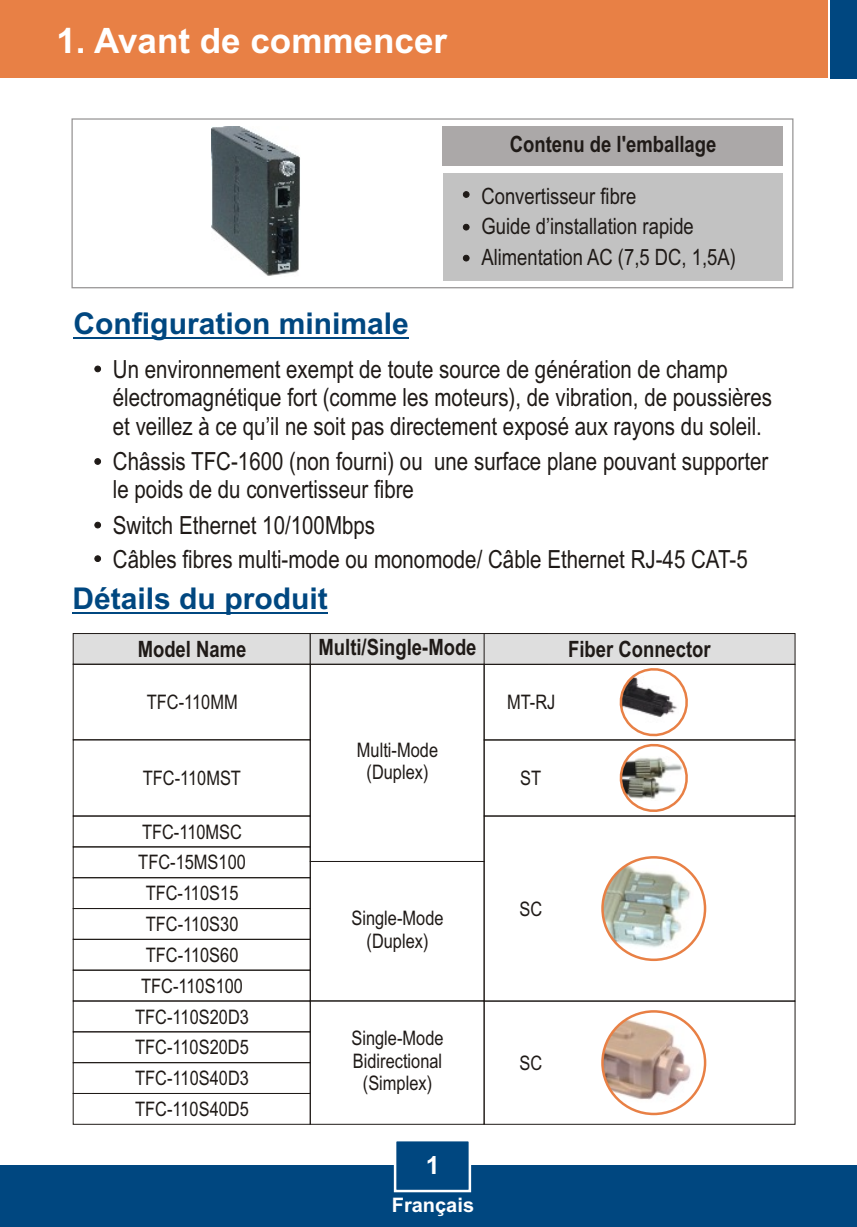
<style>
.page{position:relative;width:857px;height:1227px;background:#fff}
.page>*{position:absolute;margin:0;border:0;box-sizing:border-box;transform-origin:0 0}
.t1{font:700 35px "Arial";color:#fff}
.t2{font:700 30px "Arial";color:#004780}
.t3{font:25px/28.2px "Arial Narrow";color:#1f1a17}
.t4{font:700 25px "Arial";color:#fff}
.t5{font:22.5px/30.5px "Arial Narrow";color:#1f1a17}
.t6{font:700 22.5px "Arial Narrow";color:#1f1a17}
.t7{font:20px/30.8px "Arial Narrow";color:#1f1a17;text-align:center}
.t8{font:700 20px "Arial";color:#fff}
</style>
<div class="page">
<div style="left:0;top:1165px;width:856px;height:61px;background:#004780"></div>
<div style="left:0;top:0;width:826px;height:78px;background:#e88045"></div>
<div style="left:829px;top:0;width:27px;height:78px;background:#004780"></div>
<svg style="left:393px;top:1141px;width:79px;height:52px"></svg>
<svg style="left:71px;top:118px;width:722px;height:171px"></svg>
<div style="left:443px;top:173px;width:339px;height:107px;background:#c2c2c2"></div>
<div style="left:442px;top:126px;width:340px;height:40px;background:#aba8a8"></div>
<svg style="left:463px;top:191px;width:6px;height:6px"></svg>
<svg style="left:463px;top:224px;width:6px;height:6px"></svg>
<svg style="left:463px;top:255px;width:6px;height:6px"></svg>
<hr style="left:74px;top:337px;width:335px;height:1px;background:#004780">
<svg style="left:94px;top:555px;width:7px;height:6px"></svg>
<svg style="left:94px;top:522px;width:7px;height:6px"></svg>
<svg style="left:94px;top:458px;width:7px;height:6px"></svg>
<svg style="left:94px;top:366px;width:7px;height:6px"></svg>
<hr style="left:72px;top:612px;width:255px;height:1px;background:#004780">
<img style="left:212px;top:127px;width:88px;height:150px">
<div style="left:73px;top:846px;width:237px;height:31px;border:1px solid #1f1a17"></div>
<div style="left:73px;top:877px;width:237px;height:31px;border:1px solid #1f1a17"></div>
<div style="left:73px;top:908px;width:237px;height:31px;border:1px solid #1f1a17"></div>
<div style="left:73px;top:938px;width:237px;height:32px;border:1px solid #1f1a17"></div>
<div style="left:73px;top:969px;width:237px;height:32px;border:1px solid #1f1a17"></div>
<div style="left:73px;top:1000px;width:237px;height:31px;border:1px solid #1f1a17"></div>
<div style="left:73px;top:1031px;width:237px;height:31px;border:1px solid #1f1a17"></div>
<div style="left:73px;top:1062px;width:237px;height:31px;border:1px solid #1f1a17"></div>
<div style="left:73px;top:1092px;width:237px;height:32px;border:1px solid #1f1a17"></div>
<div style="left:310px;top:861px;width:174px;height:140px;border:1px solid #1f1a17"></div>
<div style="left:310px;top:1000px;width:174px;height:124px;border:1px solid #1f1a17"></div>
<div style="left:483px;top:1000px;width:311px;height:124px;border:1px solid #1f1a17"></div>
<svg style="left:73px;top:633px;width:722px;height:184px"></svg>
<img style="left:602px;top:1012px;width:98px;height:101px">
<div style="left:601px;top:1009px;width:105px;height:105px;border:2px solid #e88045;border-radius:50%"></div>
<img style="left:602px;top:861px;width:91px;height:94px">
<div style="left:601px;top:856px;width:105px;height:104px;border:2px solid #e88045;border-radius:50%"></div>
<h1 class="t1" style="left:56px;top:28px;width:392px">1. Avant de commencer</h1>
<p class="t2" style="left:74px;top:312px;width:337px">Configuration minimale</p>
<p class="t6" style="left:509px;top:135px;width:208px">Contenu de l'emballage</p>
<p class="t5" style="left:481px;top:182px;width:256px">Convertisseur fibre<br>Guide d’installation rapide<br>Alimentation AC (7,5 DC, 1,5A)</p>
<p class="t3" style="left:113px;top:357px;width:660px">Un environnement exempt de toute source de génération de champ électromagnétique fort (comme les moteurs), de vibration, de poussières et veillez à ce qu’il ne soit pas directement exposé aux rayons du soleil.</p>
<p class="t3" style="left:113px;top:449px;width:656px">Châssis TFC-1600 (non fourni) ou une surface plane pouvant supporter le poids de du convertisseur fibre</p>
<p class="t3" style="left:113px;top:510px;width:636px;line-height:34px">Switch Ethernet 10/100Mbps<br>Câbles fibres multi-mode ou monomode/ Câble Ethernet RJ-45 CAT-5</p>
<p class="t2" style="left:72px;top:587px;width:257px">Détails du produit</p>
<p class="t6" style="left:138px;top:640px;width:110px">Model Name</p>
<p class="t6" style="left:318px;top:638px;width:159px">Multi/Single-Mode</p>
<p class="t6" style="left:568px;top:640px;width:144px">Fiber Connector</p>
<p class="t7" style="left:147px;top:688px;width:92px">TFC-110MM</p>
<p class="t7" style="left:507px;top:688px;width:50px">MT-RJ</p>
<p class="t7" style="left:143px;top:764px;width:100px">TFC-110MST</p>
<p class="t7" style="left:135px;top:818px;width:115px">TFC-110MSC<br>TFC-15MS100<br>TFC-110S15<br>TFC-110S30<br>TFC-110S60<br>TFC-110S100<br>TFC-110S20D3<br>TFC-110S20D5<br>TFC-110S40D3<br>TFC-110S40D5</p>
<p class="t7" style="left:357px;top:740px;width:83px;line-height:22.8px">Multi-Mode (Duplex)</p>
<p class="t7" style="left:351px;top:908px;width:94px;line-height:22.8px">Single-Mode (Duplex)</p>
<p class="t7" style="left:351px;top:1028px;width:94px;line-height:22.8px">Single-Mode<br>Bidirectional (Simplex)</p>
<p class="t4" style="left:425px;top:1155px;width:15px">1</p>
<p class="t8" style="left:391px;top:1197px;width:84px">Français</p>
<p class="t7" style="left:520px;top:764px;width:22px">ST</p>
<p class="t7" style="left:519px;top:895px;width:24px">SC</p>
<p class="t7" style="left:519px;top:1049px;width:24px">SC</p>
</div>
